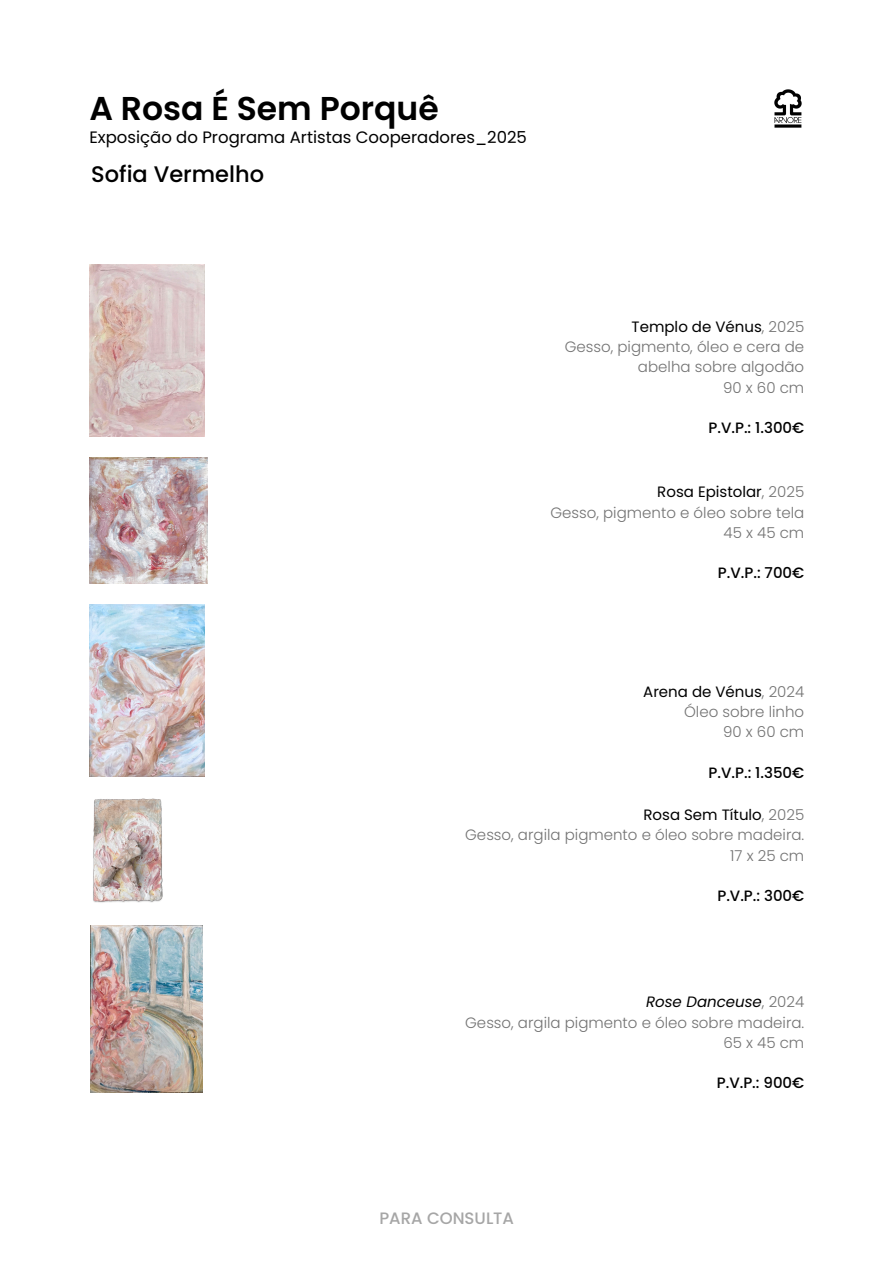
<style>
.page{position:relative;width:894px;height:1264px;background:#fff}
.page>*{position:absolute;margin:0;border:0;box-sizing:border-box;transform-origin:0 0}
.t1{font:600 33px "Poppins";color:#000}
.t2{font:500 22.5px "Poppins";color:#000}
.t3{font:16.5px "Poppins";color:#000}
.t4{font:500 16.5px "Poppins";color:#a6a6a6}
.t5{font:300 15px "Poppins";color:#737373}
.t6{font:15px "Poppins";color:#000}
.t7{font:500 15px "Poppins";color:#000}
.t8{font:italic 15px "Poppins";color:#000}
.s1{font-weight:300;color:#737373}
.s2{font-weight:300;font-style:normal;color:#737373}
</style>
<div class="page">
<img style="left:774px;top:89px;width:28px;height:39px">
<img style="left:89px;top:264px;width:115px;height:172px">
<img style="left:89px;top:458px;width:118px;height:126px">
<img style="left:89px;top:604px;width:115px;height:173px">
<img style="left:93px;top:798px;width:70px;height:105px">
<img style="left:91px;top:926px;width:111px;height:166px">
<h1 class="t1" style="left:89px;top:85px;width:351px">A Rosa É Sem Porquê</h1>
<p class="t3" style="left:89px;top:126px;width:439px">Exposição do Programa Artistas Cooperadores_2025</p>
<h2 class="t2" style="left:91px;top:158px;width:174px">Sofia Vermelho</h2>
<p class="t6" style="left:631px;top:316px;width:174px">Templo de Vénus<span class="s1">, 2025</span></p>
<p class="t5" style="left:564px;top:336px;width:241px">Gesso, pigmento, óleo e cera de</p>
<p class="t5" style="left:637px;top:356px;width:168px">abelha sobre algodão</p>
<p class="t5" style="left:723px;top:377px;width:83px">90 x 60 cm</p>
<p class="t7" style="left:708px;top:417px;width:97px">P.V.P.: 1.300€</p>
<p class="t6" style="left:657px;top:481px;width:148px">Rosa Epistolar<span class="s1">, 2025</span></p>
<p class="t5" style="left:550px;top:502px;width:255px">Gesso, pigmento e óleo sobre tela</p>
<p class="t5" style="left:723px;top:522px;width:82px">45 x 45 cm</p>
<p class="t7" style="left:717px;top:562px;width:88px">P.V.P.: 700€</p>
<p class="t6" style="left:643px;top:680px;width:162px">Arena de Vénus<span class="s1">, 2024</span></p>
<h3 class="t5" style="left:684px;top:701px;width:122px">Óleo sobre linho</h3>
<p class="t5" style="left:723px;top:721px;width:83px">90 x 60 cm</p>
<p class="t7" style="left:708px;top:761px;width:97px">P.V.P.: 1.350€</p>
<p class="t6" style="left:643px;top:804px;width:162px">Rosa Sem Título<span class="s1">, 2025</span></p>
<h3 class="t5" style="left:465px;top:824px;width:340px">Gesso, argila pigmento e óleo sobre madeira.</h3>
<p class="t5" style="left:730px;top:844px;width:75px">17 x 25 cm</p>
<p class="t7" style="left:717px;top:885px;width:88px">P.V.P.: 300€</p>
<p class="t8" style="left:646px;top:991px;width:160px">Rose Danceuse<span class="s2">, 2024</span></p>
<h3 class="t5" style="left:465px;top:1011px;width:340px">Gesso, argila pigmento e óleo sobre madeira.</h3>
<p class="t5" style="left:723px;top:1032px;width:82px">65 x 45 cm</p>
<p class="t7" style="left:716px;top:1072px;width:89px">P.V.P.: 900€</p>
<p class="t4" style="left:379px;top:1206px;width:136px">PARA CONSULTA</p>
</div>
